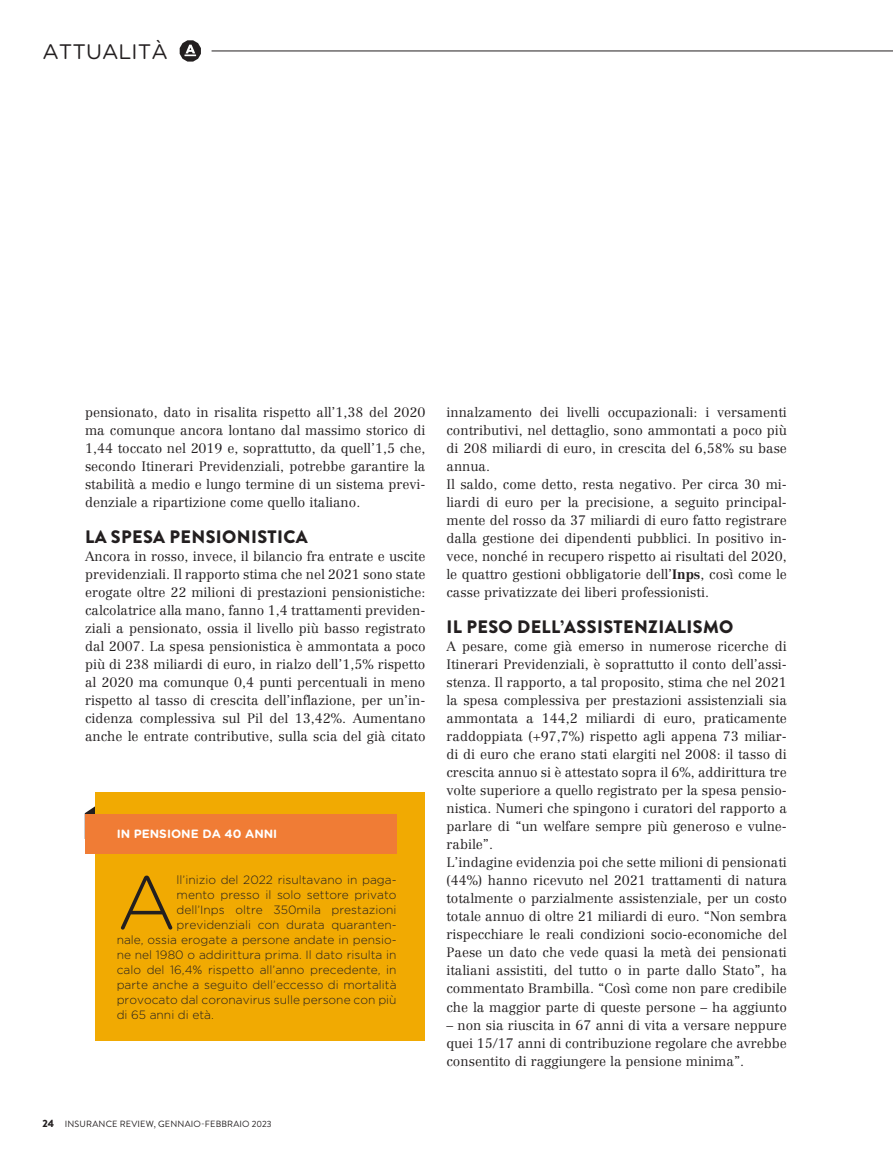
<style>
.page{position:relative;width:893px;height:1170px;background:#fff}
.page>*{position:absolute;margin:0;border:0;box-sizing:border-box;transform-origin:0 0}
.t1{font:300 75.9px "Gotham Rounded";color:#231f20}
.t2{font:21px "Gotham Rounded";color:#231f20}
.t3{font:900 18px "Brandon Grotesque";letter-spacing:.02em;color:#231f20}
.t4{font:300 13.5px/18px "Centennial LT Std";color:#231f20;text-align:justify}
.t5{font:300 12px "Gotham Rounded";color:#231f20}
.t6{font:700 12px "Gotham Rounded";color:#fff}
.t7{font:9px "Brandon Grotesque";letter-spacing:.02em;color:#231f20}
.s1{font-weight:900;font-size:10.5px}
.s2{font-weight:700}
</style>
<div class="page">
<svg style="left:180px;top:40px;width:21px;height:22px"></svg>
<hr style="left:212px;top:51px;width:681px;height:1px;background:#231f20">
<svg style="left:85px;top:806px;width:10px;height:7px"></svg>
<div style="left:95px;top:792px;width:330px;height:248px;background:#f1aa02"></div>
<div style="left:85px;top:813px;width:312px;height:40px;background:#f07c35"></div>
<p class="t2" style="left:43px;top:37px;width:127px">ATTUALITÀ</p>
<p class="t4" style="left:85px;top:403px;width:342px">pensionato, dato in risalita rispetto all’1,38 del 2020 ma comunque ancora lontano dal massimo storico di 1,44 toccato nel 2019 e, soprattutto, da quell’1,5 che, secondo Itinerari Previdenziali, potrebbe garantire la stabilità a medio e lungo termine di un sistema previ&shy;denziale a ripartizione come quello italiano.</p>
<p class="t3" style="left:85px;top:524px;width:224px">LA SPESA PENSIONISTICA</p>
<p class="t4" style="left:85px;top:547px;width:342px">Ancora in rosso, invece, il bilancio fra entrate e uscite previdenziali. Il rapporto stima che nel 2021 sono state erogate oltre 22 milioni di prestazioni pensionistiche: calcolatrice alla mano, fanno 1,4 trattamenti previden&shy;ziali a pensionato, ossia il livello più basso registrato dal 2007. La spesa pensionistica è ammontata a poco più di 238 miliardi di euro, in rialzo dell’1,5% rispetto al 2020 ma comunque 0,4 punti percentuali in meno rispetto al tasso di crescita dell’inflazione, per un’in&shy;cidenza complessiva sul Pil del 13,42%. Aumentano anche le entrate contributive, sulla scia del già citato</p>
<p class="t6" style="left:117px;top:825px;width:162px">IN PENSIONE DA 40 ANNI</p>
<p class="t1" style="left:117px;top:851px;width:61px">A</p>
<p class="t5" style="left:177px;top:871px;width:221px">ll’inizio del 2022 risultavano in paga-</p>
<p class="t5" style="left:177px;top:886px;width:221px">mento presso il solo settore privato</p>
<p class="t5" style="left:177px;top:901px;width:221px">dell’Inps oltre 350mila prestazioni</p>
<p class="t5" style="left:177px;top:916px;width:221px">previdenziali con durata quaranten-</p>
<p class="t5" style="left:117px;top:931px;width:281px">nale, ossia erogate a persone andate in pensio-</p>
<p class="t5" style="left:117px;top:946px;width:281px">ne nel 1980 o addirittura prima. Il dato risulta in</p>
<p class="t5" style="left:117px;top:961px;width:281px">calo del 16,4% rispetto all’anno precedente, in</p>
<p class="t5" style="left:117px;top:976px;width:281px">parte anche a seguito dell’eccesso di mortalità</p>
<p class="t5" style="left:117px;top:991px;width:281px">provocato dal coronavirus sulle persone con più</p>
<p class="t5" style="left:117px;top:1006px;width:99px">di 65 anni di età.</p>
<p class="t7" style="left:43px;top:1117px;width:231px"><span class="s1">24</span> INSURANCE REVIEW, GENNAIO-FEBBRAIO 2023</p>
<p class="t4" style="left:446px;top:403px;width:342px">innalzamento dei livelli occupazionali: i versamenti contributivi, nel dettaglio, sono ammontati a poco più di 208 miliardi di euro, in crescita del 6,58% su base annua.</p>
<p class="t4" style="left:446px;top:475px;width:342px">Il saldo, come detto, resta negativo. Per circa 30 mi&shy;liardi di euro per la precisione, a seguito principal&shy;mente del rosso da 37 miliardi di euro fatto registrare dalla gestione dei dipendenti pubblici. In positivo in&shy;vece, nonché in recupero rispetto ai risultati del 2020, le quattro gestioni obbligatorie dell’<span class="s2">Inps</span>, così come le casse privatizzate dei liberi professionisti.</p>
<p class="t3" style="left:447px;top:614px;width:288px">IL PESO DELL’ASSISTENZIALISMO</p>
<p class="t4" style="left:446px;top:637px;width:342px">A pesare, come già emerso in numerose ricerche di Itinerari Previdenziali, è soprattutto il conto dell’assi&shy;stenza. Il rapporto, a tal proposito, stima che nel 2021 la spesa complessiva per prestazioni assistenziali sia ammontata a 144,2 miliardi di euro, praticamente raddoppiata (+97,7%) rispetto agli appena 73 miliar&shy;di di euro che erano stati elargiti nel 2008: il tasso di crescita annuo si è attestato sopra il 6%, addirittura tre volte superiore a quello registrato per la spesa pensio&shy;nistica. Numeri che spingono i curatori del rapporto a parlare di “un welfare sempre più generoso e vulne&shy;rabile”.</p>
<p class="t4" style="left:446px;top:853px;width:342px">L’indagine evidenzia poi che sette milioni di pensionati (44%) hanno ricevuto nel 2021 trattamenti di natura totalmente o parzialmente assistenziale, per un costo totale annuo di oltre 21 miliardi di euro. “Non sembra rispecchiare le reali condizioni socio-economiche del Paese un dato che vede quasi la metà dei pensionati italiani assistiti, del tutto o in parte dallo Stato”, ha commentato Brambilla. “Così come non pare credibile che la maggior parte di queste persone – ha aggiunto</p>
<p class="t4" style="left:446px;top:1015px;width:342px">– non sia riuscita in 67 anni di vita a versare neppure quei 15/17 anni di contribuzione regolare che avrebbe consentito di raggiungere la pensione minima”.</p>
</div>
